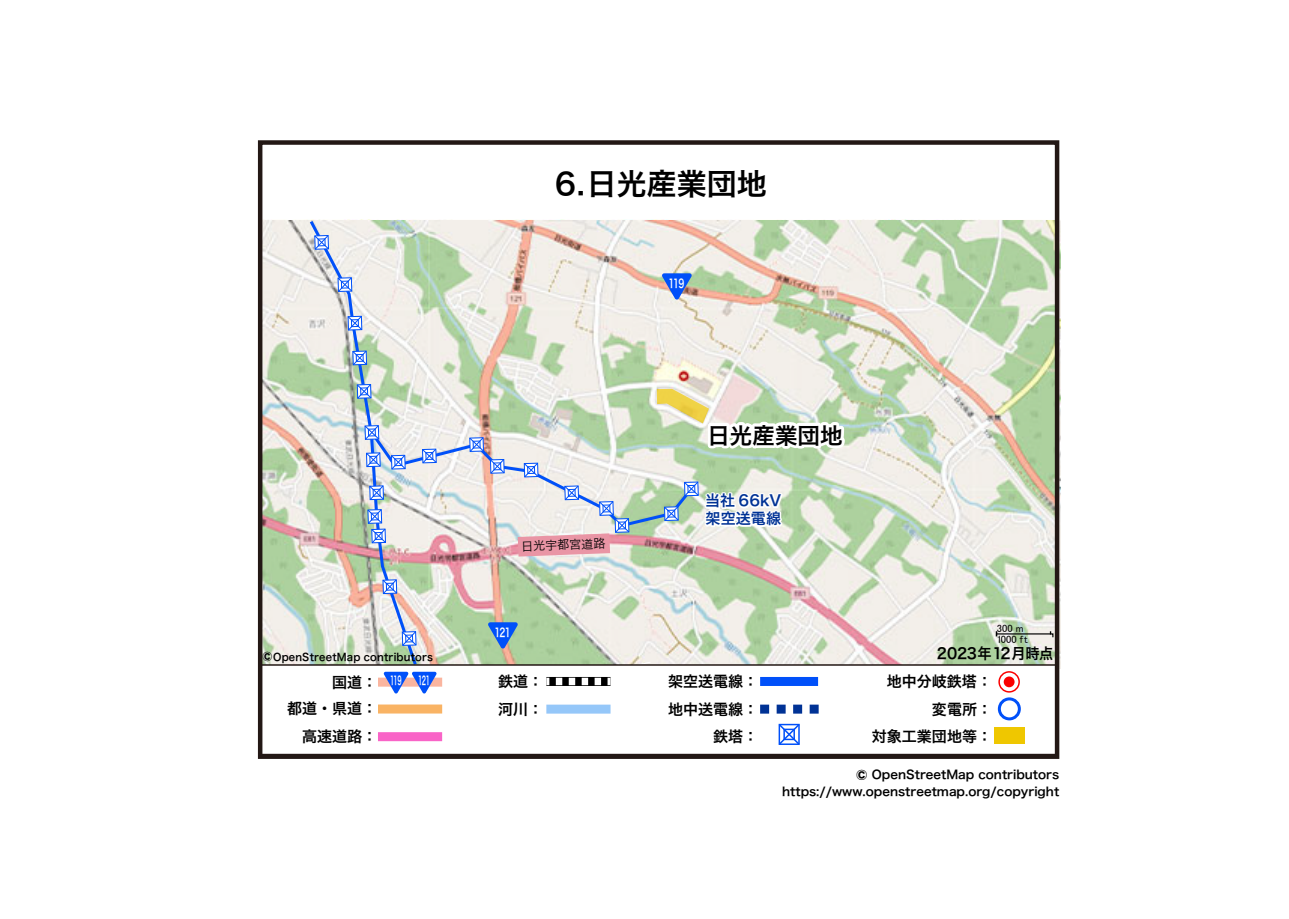
<style>
.page{position:relative;width:1289px;height:919px;background:#fff}
.page>*{position:absolute;margin:0;border:0;box-sizing:border-box;transform-origin:0 0}
.t1{font:30px "Hira Kaku Std N W6";color:#000}
.t2{font:22.5px "Hira Kaku Std N W6";color:#000}
.t3{font:15px/27.2px "Hira Kaku Std N W6";color:#000;text-align:right}
.t4{font:15px/18px "Hira Kaku Std N W6";color:#003295}
.t5{font:15px "Hira Kaku Std N W6";color:#000;scale:.95 1}
.t6{font:12px/16.5px "Hira Kaku Std N W6";color:#000;text-align:right}
.t7{font:12px "Hira Kaku Std N W3";color:#000}
.t8{font:12px "Hira Kaku Std N W6";letter-spacing:-.075em;color:#fff;scale:.7 1}
.t9{font:12px "Hira Kaku Std N W6";letter-spacing:-.075em;color:#fff;scale:.5 1}
.t10{font:10.5px "Hira Kaku Std N W6";letter-spacing:.02em;color:#000;scale:.95 1}
.t11{font:10.5px/11.1px "MS P Gothic";color:#000}
.s1{font-size:19.5px}
.s2{font-size:21px}
</style>
<div class="page">
<img style="left:263px;top:221px;width:791px;height:443px">
<img style="left:307px;top:219px;width:112px;height:445px">
<svg style="left:995px;top:631px;width:59px;height:7px"></svg>
<svg style="left:313px;top:234px;width:17px;height:17px"></svg>
<svg style="left:381px;top:578px;width:17px;height:17px"></svg>
<svg style="left:401px;top:630px;width:16px;height:16px"></svg>
<svg style="left:632px;top:662px;width:18px;height:2px"></svg>
<div style="left:259px;top:664px;width:798px;height:91px;background:#fff;border:2px solid #231815"></div>
<div style="left:760px;top:677px;width:58px;height:9px;background:#0050f9"></div>
<svg style="left:760px;top:704px;width:59px;height:9px"></svg>
<svg style="left:778px;top:723px;width:22px;height:22px"></svg>
<svg style="left:999px;top:698px;width:20px;height:20px"></svg>
<div style="left:997px;top:697px;width:23px;height:23px;border:3px solid #0050f9;border-radius:50%"></div>
<div style="left:994px;top:727px;width:30px;height:17px;background:#efc700"></div>
<svg style="left:546px;top:677px;width:64px;height:9px"></svg>
<svg style="left:546px;top:677px;width:3px;height:8px"></svg>
<svg style="left:556px;top:677px;width:54px;height:8px"></svg>
<div style="left:546px;top:704px;width:64px;height:9px;background:#95c7f9"></div>
<div style="left:378px;top:732px;width:64px;height:9px;background:#f964c7"></div>
<div style="left:378px;top:704px;width:64px;height:9px;background:#f9b364"></div>
<div style="left:378px;top:677px;width:64px;height:9px;background:#fab59f"></div>
<svg style="left:383px;top:671px;width:54px;height:22px"></svg>
<div style="left:998px;top:671px;width:21px;height:21px;border:2px solid #fa0000;border-radius:50%"></div>
<div style="left:1003px;top:676px;width:11px;height:11px;background:#fa0000;border-radius:50%"></div>
<div style="left:258px;top:140px;width:801px;height:618px;border:4px solid #231815"></div>
<svg style="left:487px;top:622px;width:31px;height:27px"></svg>
<svg style="left:336px;top:140px;width:512px;height:416px"></svg>
<p class="t10" style="left:262px;top:648px;width:181px"><span class="s1">©</span>OpenStreetMap contributors</p>
<p class="t3" style="left:332px;top:668px;width:71px">国道： <sup>119</sup></p>
<p class="t9" style="left:418px;top:671px;width:25px">121</p>
<p class="t3" style="left:287px;top:695px;width:91px">都道・県道：</p>
<p class="t3" style="left:302px;top:722px;width:76px">高速道路：</p>
<h1 class="t1" style="left:550px;top:161px;width:218px">６.日光産業団地</h1>
<p class="t7" style="left:521px;top:537px;width:86px;rotate:-2deg">日光宇都宮道路</p>
<p class="t8" style="left:494px;top:622px;width:25px">121</p>
<p class="t3" style="left:498px;top:668px;width:46px;text-align:left">鉄道：河川：</p>
<p class="t8" style="left:668px;top:274px;width:24px">119</p>
<h2 class="t2" style="left:707px;top:418px;width:136px">日光産業団地</h2>
<p class="t4" style="left:705px;top:492px;width:78px">当社 66kV架空送電線</p>
<p class="t11" style="left:996px;top:622px;width:32px">300 m<br>1000 ft</p>
<p class="t5" style="left:936px;top:641px;width:124px">2023年12月時点</p>
<p class="t3" style="left:668px;top:668px;width:91px">架空送電線：地中送電線：鉄塔：</p>
<p class="t3" style="left:872px;top:668px;width:121px">地中分岐鉄塔：変電所：<br>対象工業団地等：</p>
<p class="t6" style="left:782px;top:766px;width:278px"><span class="s2">©</span> OpenStreetMap contributors https://www.openstreetmap.org/copyright</p>
</div>
